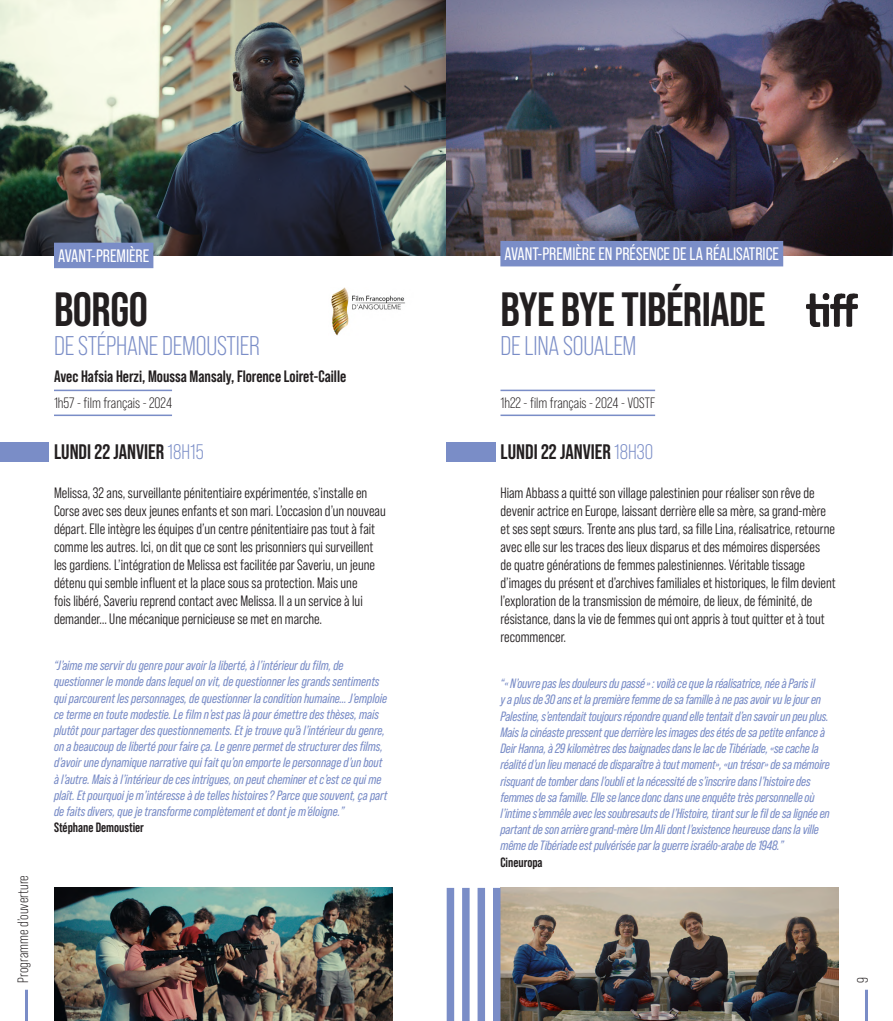
<style>
.page{position:relative;width:893px;height:1021px;background:#fff}
.page>*{position:absolute;margin:0;border:0;box-sizing:border-box;transform-origin:0 0}
.TITRE{font:700 48px "Bebas Neue Pro";letter-spacing:-.01em;color:#231f20}
.réalisateur{font:27px "Bebas Neue Pro";letter-spacing:-.01em;color:#7a8dc7}
.DATE___Heure{font:700 21px "Bebas Neue Pro";color:#231f20}
.type_événement{font:18px "Bebas Neue Pro";color:#fff}
.casting{font:700 16.5px "Bebas Neue Pro";color:#231f20}
.texte_std{font:15px/18px "Bebas Neue Pro Middle";color:#231f20}
.duree_-_annee{font:15px "Bebas Neue Pro";color:#231f20}
.citation{font:italic 13.5px/16.2px "Bebas Neue Pro";letter-spacing:-.01em;color:#7a8dc7}
.s1{font-weight:400;color:#7a8dc7}
.s2{font-weight:700;font-style:normal;color:#231f20}
</style>
<div class="page">
<hr style="left:25px;top:989px;width:3px;height:31px;background:#7a8dc7">
<hr style="left:865px;top:989px;width:3px;height:31px;background:#7a8dc7">
<hr style="left:54px;top:389px;width:118px;height:2px;background:#7a8dc7">
<hr style="left:54px;top:414px;width:118px;height:2px;background:#7a8dc7">
<img style="left:0;top:0;width:893px;height:255px">
<div style="left:54px;top:243px;width:99px;height:25px;background:#7a8dc7"></div>
<hr style="left:500px;top:389px;width:155px;height:2px;background:#7a8dc7">
<hr style="left:500px;top:414px;width:155px;height:2px;background:#7a8dc7">
<img style="left:500px;top:887px;width:339px;height:133px">
<div style="left:500px;top:241px;width:283px;height:25px;background:#7a8dc7"></div>
<div style="left:493px;top:887px;width:7px;height:133px;background:#7a8dc7"></div>
<div style="left:462px;top:887px;width:8px;height:133px;background:#7a8dc7"></div>
<div style="left:478px;top:887px;width:7px;height:133px;background:#7a8dc7"></div>
<div style="left:447px;top:887px;width:7px;height:133px;background:#7a8dc7"></div>
<img style="left:806px;top:294px;width:51px;height:32px">
<img style="left:331px;top:287px;width:74px;height:48px">
<img style="left:54px;top:887px;width:338px;height:133px">
<div style="left:0;top:442px;width:49px;height:20px;background:#7a8dc7"></div>
<div style="left:447px;top:442px;width:49px;height:20px;background:#7a8dc7"></div>
<p class="duree_-_annee" style="left:14px;top:982px;width:109px;rotate:-90deg">Programme d’ouverture</p>
<p class="type_événement" style="left:58px;top:245px;width:92px">AVANT-PREMIÈRE</p>
<p class="TITRE" style="left:54px;top:282px;width:96px">BORGO</p>
<p class="réalisateur" style="left:54px;top:330px;width:207px">DE STÉPHANE DEMOUSTIER</p>
<p class="casting" style="left:54px;top:366px;width:294px">Avec Hafsia Herzi, Moussa Mansaly, Florence Loiret-Caille</p>
<p class="duree_-_annee" style="left:54px;top:394px;width:120px">1h57 - film français - 2024</p>
<p class="DATE___Heure" style="left:54px;top:439px;width:151px">LUNDI 22 JANVIER <span class="s1">18H15</span></p>
<p class="texte_std" style="left:54px;top:484px;width:333px">Melissa, 32 ans, surveillante pénitentiaire expérimentée, s’installe en Corse avec ses deux jeunes enfants et son mari. L’occasion d’un nouveau départ. Elle intègre les équipes d’un centre pénitentiaire pas tout à fait comme les autres. Ici, on dit que ce sont les prisonniers qui surveillent les gardiens. L’intégration de Melissa est facilitée par Saveriu, un jeune détenu qui semble influent et la place sous sa protection. Mais une<br>fois libéré, Saveriu reprend contact avec Melissa. Il a un service à lui demander… Une mécanique pernicieuse se met en marche.</p>
<p class="citation" style="left:54px;top:657px;width:335px">“J’aime me servir du genre pour avoir la liberté, à l’intérieur du film, de questionner le monde dans lequel on vit, de questionner les grands sentiments qui parcourent les personnages, de questionner la condition humaine… J’emploie ce terme en toute modestie. Le film n’est pas là pour émettre des thèses, mais plutôt pour partager des questionnements. Et je trouve qu’à l’intérieur du genre, on a beaucoup de liberté pour faire ça. Le genre permet de structurer des films, d’avoir une dynamique narrative qui fait qu’on emporte le personnage d’un bout à l’autre. Mais à l’intérieur de ces intrigues, on peut cheminer et c’est ce qui me plaît. Et pourquoi je m’intéresse à de telles histoires? Parce que souvent, ça part de faits divers, que je transforme complètement et dont je m’éloigne.”<br><span class="s2">Stéphane Demoustier</span></p>
<p class="type_événement" style="left:505px;top:244px;width:276px">AVANT-PREMIÈRE EN PRÉSENCE DE LA RÉALISATRICE</p>
<p class="TITRE" style="left:500px;top:282px;width:266px">BYE BYE TIBÉRIADE</p>
<p class="réalisateur" style="left:500px;top:330px;width:138px">DE LINA SOUALEM</p>
<p class="duree_-_annee" style="left:500px;top:394px;width:156px">1h22 - film français - 2024 - VOSTF</p>
<p class="DATE___Heure" style="left:500px;top:439px;width:154px">LUNDI 22 JANVIER <span class="s1">18H30</span></p>
<p class="texte_std" style="left:500px;top:484px;width:337px">Hiam Abbass a quitté son village palestinien pour réaliser son rêve de devenir actrice en Europe, laissant derrière elle sa mère, sa grand-mère et ses sept sœurs. Trente ans plus tard, sa fille Lina, réalisatrice, retourne avec elle sur les traces des lieux disparus et des mémoires dispersées<br>de quatre générations de femmes palestiniennes. Véritable tissage d’images du présent et d’archives familiales et historiques, le film devient l’exploration de la transmission de mémoire, de lieux, de féminité, de résistance, dans la vie de femmes qui ont appris à tout quitter et à tout recommencer.</p>
<p class="citation" style="left:500px;top:675px;width:331px">“«N’ouvre pas les douleurs du passé»: voilà ce que la réalisatrice, née à Paris il<br>y a plus de 30 ans et la première femme de sa famille à ne pas avoir vu le jour en Palestine, s’entendait toujours répondre quand elle tentait d’en savoir un peu plus.<br>Mais la cinéaste pressent que derrière les images des étés de sa petite enfance à Deir Hanna, à 29 kilomètres des baignades dans le lac de Tibériade, «se cache la réalité d’un lieu menacé de disparaître à tout moment», «un trésor» de sa mémoire risquant de tomber dans l’oubli et la nécessité de s’inscrire dans l’histoire des femmes de sa famille. Elle se lance donc dans une enquête très personnelle où l’intime s’emmêle avec les soubresauts de l’Histoire, tirant sur le fil de sa lignée en partant de son arrière grand-mère Um Ali dont l’existence heureuse dans la ville même de Tibériade est pulvérisée par la guerre israélo-arabe de 1948.”<br><span class="s2">Cineuropa</span></p>
<p class="duree_-_annee" style="left:854px;top:983px;width:7px;rotate:-90deg">9</p>
</div>
